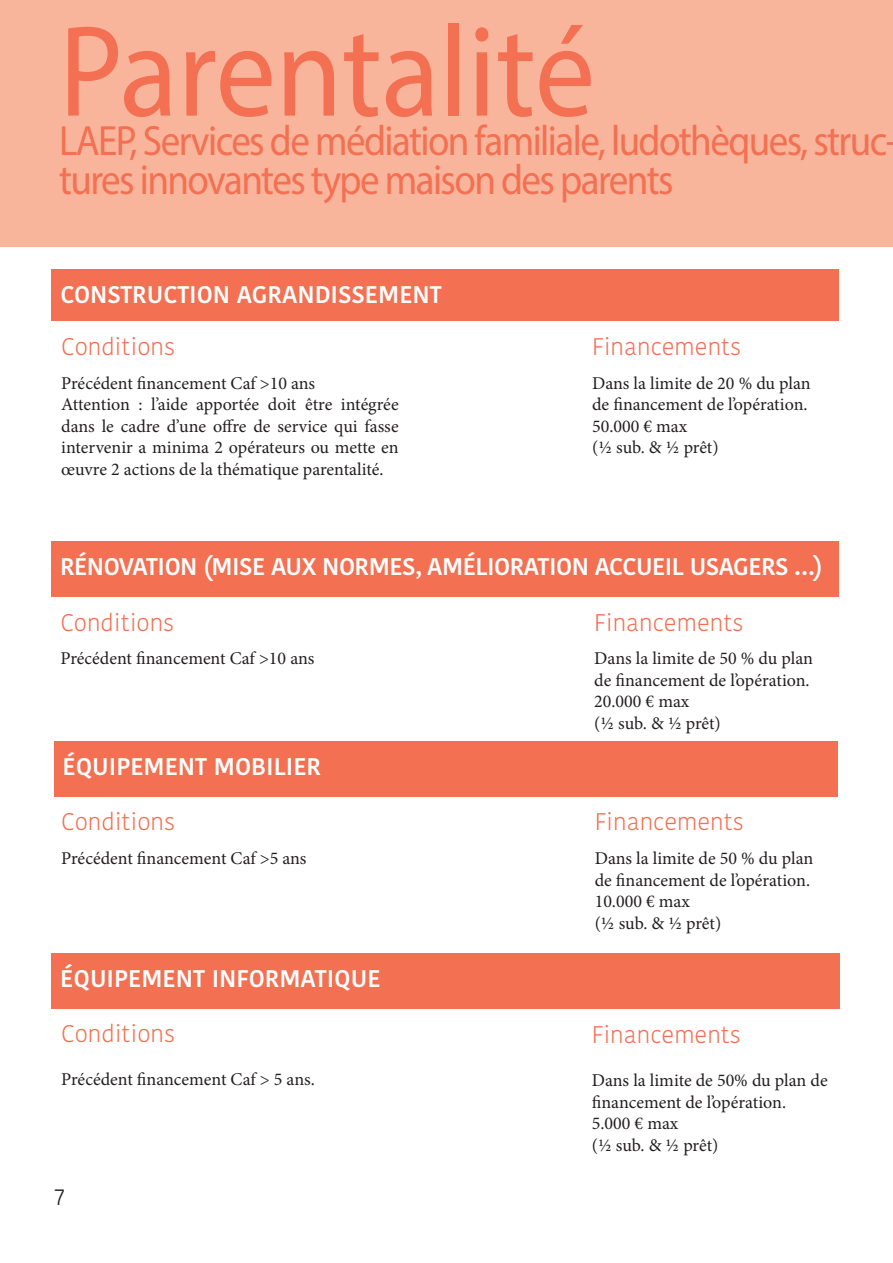
<style>
.page{position:relative;width:893px;height:1263px;background:#fff}
.page>*{position:absolute;margin:0;border:0;box-sizing:border-box;transform-origin:0 0}
.t1{font:130.8px "Myriad Pro";color:#f37052;scale:.92 1}
.t2{font:42.45px/39px "Myriad Pro";letter-spacing:-.04em;color:#f37052;scale:.92 1}
.t3{font:300 24px "Kohinoor Devanagari";color:#f37052}
.t4{font:500 24px "Kohinoor Devanagari";color:#fff}
.t5{font:500 24px "Kohinoor Devanagari";letter-spacing:-.02em;color:#fff}
.t6{font:300 24px "Kohinoor Devanagari";color:#231f20}
.t7{font:18px/21.6px "Minion Pro";color:#231f20}
</style>
<div class="page">
<div style="left:0;top:0;width:893px;height:247px;background:#f9b59c"></div>
<div style="left:52px;top:269px;width:787px;height:51px;background:#f37052"></div>
<div style="left:52px;top:541px;width:787px;height:55px;background:#f37052"></div>
<div style="left:54px;top:741px;width:783px;height:55px;background:#f37052"></div>
<div style="left:52px;top:953px;width:788px;height:55px;background:#f37052"></div>
<h1 class="t1" style="left:59px;top:-9px;width:584px">Parentalité</h1>
<h2 class="t2" style="left:59px;top:120px;width:913px">LAEP, Services de médiation familiale, ludothèques, struc&shy;tures innovantes type maison des parents</h2>
<h3 class="t4" style="left:60px;top:280px;width:383px">CONSTRUCTION AGRANDISSEMENT</h3>
<h3 class="t3" style="left:61px;top:333px;width:116px">Conditions</h3>
<p class="t7" style="left:61px;top:372px;width:339px">Précédent financement Caf &gt;10 ans<br>Attention : l’aide apportée doit être intégrée dans le cadre d’une offre de service qui fasse intervenir a minima 2 opérateurs ou mette en œuvre 2 actions de la thématique parentalité.</p>
<h3 class="t3" style="left:592px;top:333px;width:151px">Financements</h3>
<p class="t7" style="left:592px;top:372px;width:220px">Dans la limite de 20 % du plan de financement de l’opération.<br>50.000 € max<br>(½ sub. &amp; ½ prêt)</p>
<h3 class="t5" style="left:60px;top:552px;width:764px">RÉNOVATION (MISE AUX NORMES, AMÉLIORATION ACCUEIL USAGERS …)</h3>
<h3 class="t3" style="left:60px;top:608px;width:116px">Conditions</h3>
<p class="t7" style="left:60px;top:648px;width:255px">Précédent financement Caf &gt;10 ans</p>
<h3 class="t3" style="left:594px;top:608px;width:151px">Financements</h3>
<p class="t7" style="left:594px;top:648px;width:220px">Dans la limite de 50 % du plan de financement de l’opération.<br>20.000 € max<br>(½ sub. &amp; ½ prêt)</p>
<h3 class="t4" style="left:63px;top:752px;width:260px">ÉQUIPEMENT MOBILIER</h3>
<h3 class="t3" style="left:61px;top:808px;width:116px">Conditions</h3>
<p class="t7" style="left:61px;top:847px;width:247px">Précédent financement Caf &gt;5 ans</p>
<h3 class="t4" style="left:60px;top:964px;width:322px">ÉQUIPEMENT INFORMATIQUE</h3>
<h3 class="t3" style="left:61px;top:1019px;width:116px">Conditions</h3>
<p class="t7" style="left:61px;top:1068px;width:255px">Précédent financement Caf &gt; 5 ans.</p>
<h3 class="t6" style="left:55px;top:1183px;width:12px">7</h3>
<h3 class="t3" style="left:595px;top:808px;width:151px">Financements</h3>
<p class="t7" style="left:595px;top:847px;width:220px">Dans la limite de 50 % du plan de financement de l’opération.<br>10.000 € max<br>(½ sub. &amp; ½ prêt)</p>
<h3 class="t3" style="left:592px;top:1020px;width:151px">Financements</h3>
<p class="t7" style="left:592px;top:1069px;width:237px">Dans la limite de 50% du plan de financement de l’opération.<br>5.000 € max<br>(½ sub. &amp; ½ prêt)</p>
</div>
